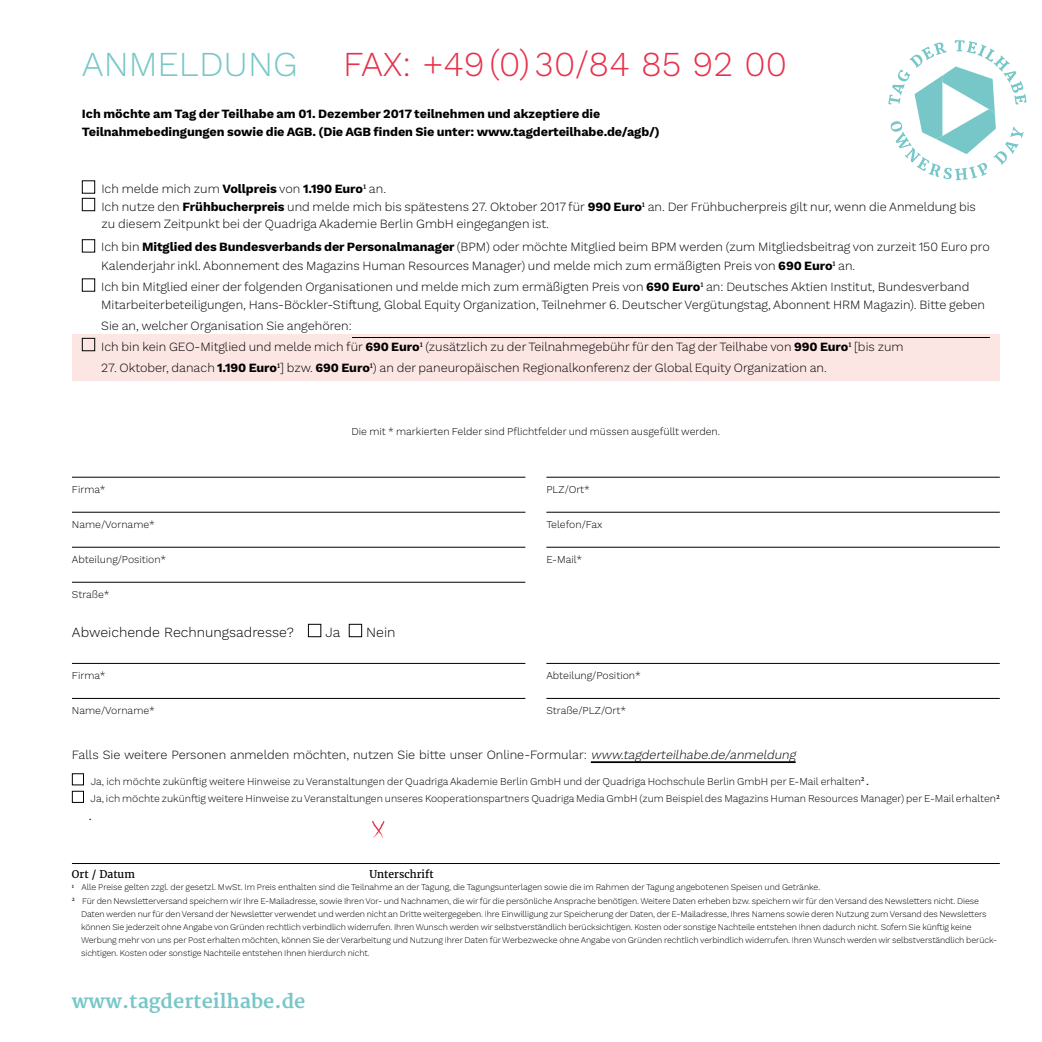
<style>
.page{position:relative;width:1042px;height:1042px;background:#fff}
.page>*{position:absolute;margin:0;border:0;box-sizing:border-box;transform-origin:0 0}
.t1{font:300 35px "Work Sans";color:#e7314b}
.t2{font:300 35px "Work Sans";color:#77c7c8}
.t3{font:700 19.25px "Merriweather";color:#77c7c8}
.t4{font:300 14px "Work Sans";color:#000}
.t5{font:300 12.6px/17.5px "Work Sans";color:#000}
.t6{font:700 12.6px/17.5px "Work Sans";letter-spacing:-.005em;color:#000}
.t7{font:300 10.5px/17.5px "Work Sans";color:#000}
.t8{font:10.5px "Merriweather";color:#000}
.t9{font:italic 10.5px "Merriweather";color:#000}
.t10{font:300 8.75px "Work Sans";letter-spacing:-.01em;color:#000}
.s1{font-weight:700}
.s2{font-style:italic}
.s3{font-family:"Merriweather";font-weight:400;font-style:italic}
</style>
<div class="page">
<div style="left:72px;top:334px;width:928px;height:46px;background:#fce6e3"></div>
<hr style="left:352px;top:337px;width:638px;height:1px;background:#000">
<div style="left:82px;top:180px;width:13px;height:14px;border:1px solid #000"></div>
<div style="left:82px;top:198px;width:13px;height:13px;border:1px solid #000"></div>
<div style="left:82px;top:239px;width:13px;height:13px;border:1px solid #000"></div>
<div style="left:82px;top:278px;width:13px;height:14px;border:1px solid #000"></div>
<div style="left:82px;top:338px;width:13px;height:13px;border:1px solid #000"></div>
<hr style="left:72px;top:477px;width:453px;height:1px;background:#000">
<hr style="left:72px;top:512px;width:453px;height:1px;background:#000">
<hr style="left:72px;top:547px;width:453px;height:1px;background:#000">
<hr style="left:72px;top:582px;width:453px;height:1px;background:#000">
<hr style="left:546px;top:477px;width:454px;height:1px;background:#000">
<hr style="left:546px;top:512px;width:454px;height:1px;background:#000">
<hr style="left:546px;top:547px;width:454px;height:1px;background:#000">
<hr style="left:72px;top:663px;width:453px;height:1px;background:#000">
<hr style="left:72px;top:698px;width:453px;height:1px;background:#000">
<div style="left:308px;top:624px;width:13px;height:13px;border:1px solid #000"></div>
<div style="left:349px;top:624px;width:13px;height:13px;border:1px solid #000"></div>
<hr style="left:546px;top:663px;width:454px;height:1px;background:#000">
<hr style="left:546px;top:698px;width:454px;height:1px;background:#000">
<hr style="left:591px;top:761px;width:204px;height:2px;background:#000">
<hr style="left:72px;top:863px;width:928px;height:1px;background:#000">
<div style="left:72px;top:773px;width:12px;height:12px;border:1px solid #000"></div>
<div style="left:72px;top:791px;width:12px;height:12px;border:1px solid #000"></div>
<svg style="left:372px;top:821px;width:12px;height:18px"></svg>
<svg style="left:888px;top:40px;width:138px;height:140px"></svg>
<h1 class="t2" style="left:82px;top:44px;width:217px">ANMELDUNG</h1>
<h1 class="t1" style="left:343px;top:44px;width:445px">FAX: +49(0)30/84 85 92 00</h1>
<p class="t6" style="left:82px;top:106px;width:579px">Ich möchte am Tag der Teilhabe am 01. Dezember 2017 teilnehmen und akzeptiere die<br>Teilnahmebedingungen sowie die AGB. (Die AGB finden Sie unter: www.tagderteilhabe.de/agb/)</p>
<p class="t5" style="left:101px;top:181px;width:876px">Ich melde mich zum <span class="s1">Vollpreis</span> von <span class="s1">1.190 Euro</span><sup>1</sup> an.<br>Ich nutze den <span class="s1">Frühbucherpreis</span> und melde mich bis spätestens 27. Oktober 2017 für <span class="s1">990 Euro</span><sup>1</sup> an. Der Frühbucherpreis gilt nur, wenn die Anmeldung bis zu diesem Zeitpunkt bei der Quadriga Akademie Berlin GmbH eingegangen ist.</p>
<p class="t5" style="left:101px;top:238px;width:890px;line-height:19.2px">Ich bin <span class="s1">Mitglied des Bundesverbands der Personalmanager</span> (BPM) oder möchte Mitglied beim BPM werden (zum Mitgliedsbeitrag von zurzeit 150 Euro pro<br>Kalenderjahr inkl. Abonnement des Magazins Human Resources Manager) und melde mich zum ermäßigten Preis von <span class="s1">690 Euro</span><sup>1</sup> an.</p>
<p class="t5" style="left:101px;top:279px;width:885px">Ich bin Mitglied einer der folgenden Organisationen und melde mich zum ermäßigten Preis von <span class="s1">690 Euro</span><sup>1</sup> an: Deutsches Aktien Institut, Bundesverband<br>Mitarbeiterbeteiligungen, Hans-Böckler-Stiftung, Global Equity Organization, Teilnehmer 6. Deutscher Vergütungstag, Abonnent HRM Magazin). Bitte geben</p>
<p class="t5" style="left:101px;top:315px;width:804px;line-height:21px">Sie an, welcher Organisation Sie angehören:<br>Ich bin kein GEO-Mitglied und melde mich für <span class="s1">690 Euro</span><sup>1</sup> (zusätzlich zu der Teilnahmegebühr für den Tag der Teilhabe von <span class="s1">990 Euro</span><sup>1</sup> [bis zum</p>
<p class="t5" style="left:101px;top:359px;width:727px">27. Oktober, danach <span class="s1">1.190 Euro</span><sup>1</sup>] bzw. <span class="s1">690 Euro</span><sup>1</sup>) an der paneuropäischen Regionalkonferenz der Global Equity Organization an.</p>
<p class="t7" style="left:72px;top:481px;width:35px">Firma*</p>
<p class="t7" style="left:72px;top:516px;width:84px">Name/Vorname*</p>
<p class="t7" style="left:72px;top:551px;width:96px">Abteilung/Position*</p>
<p class="t7" style="left:72px;top:586px;width:39px">Straße*</p>
<p class="t7" style="left:351px;top:423px;width:370px">Die mit * markierten Felder sind Pflichtfelder und müssen ausgefüllt werden.</p>
<p class="t7" style="left:546px;top:481px;width:45px">PLZ/Ort*</p>
<p class="t7" style="left:546px;top:516px;width:58px">Telefon/Fax</p>
<p class="t7" style="left:546px;top:551px;width:37px">E-Mail*</p>
<p class="t4" style="left:72px;top:624px;width:223px">Abweichende Rechnungsadresse?</p>
<p class="t4" style="left:325px;top:624px;width:16px">Ja</p>
<p class="t4" style="left:366px;top:624px;width:31px">Nein</p>
<p class="t7" style="left:72px;top:667px;width:35px">Firma*</p>
<p class="t7" style="left:72px;top:702px;width:84px">Name/Vorname*</p>
<p class="t7" style="left:546px;top:667px;width:96px">Abteilung/Position*</p>
<p class="t7" style="left:546px;top:702px;width:81px">Straße/PLZ/Ort*</p>
<p class="t5" style="left:72px;top:746px;width:728px">Falls Sie weitere Personen anmelden möchten, nutzen Sie bitte unser Online-Formular: <span class="s2">www.tagderteilhabe.de/anmeldung</span></p>
<p class="t7" style="left:91px;top:773px;width:910px">Ja, ich möchte zukünftig weitere Hinweise zu Veranstaltungen der Quadriga Akademie Berlin GmbH und der Quadriga Hochschule Berlin GmbH per E-Mail erhalten<sup>2</sup> <span class="s3">.<br></span>Ja, ich möchte zukünftig weitere Hinweise zu Veranstaltungen unseres Kooperationspartners Quadriga Media GmbH (zum Beispiel des Magazins Human Resources Manager) per E-Mail erhalten<sup>2</sup></p>
<p class="t9" style="left:89px;top:809px;width:4px">.</p>
<p class="t8" style="left:72px;top:867px;width:64px">Ort / Datum</p>
<p class="t8" style="left:369px;top:867px;width:66px">Unterschrift</p>
<p class="t10" style="left:72px;top:882px;width:750px"><sup>1</sup> Alle Preise gelten zzgl. der gesetzl. MwSt. Im Preis enthalten sind die Teilnahme an der Tagung, die Tagungsunterlagen sowie die im Rahmen der Tagung angebotenen Speisen und Getränke.</p>
<p class="t10" style="left:72px;top:895px;width:908px"><sup>2</sup> Für den Newsletterversand speichern wir Ihre E-Mailadresse, sowie Ihren Vor- und Nachnamen, die wir für die persönliche Ansprache benötigen. Weitere Daten erheben bzw. speichern wir für den Versand des Newsletters nicht. Diese</p>
<p class="t10" style="left:81px;top:908px;width:907px">Daten werden nur für den Versand der Newsletter verwendet und werden nicht an Dritte weitergegeben. Ihre Einwilligung zur Speicherung der Daten, der E-Mailadresse, Ihres Namens sowie deren Nutzung zum Versand des Newsletters</p>
<p class="t10" style="left:81px;top:921px;width:892px">können Sie jederzeit ohne Angabe von Gründen rechtlich verbindlich widerrufen. Ihren Wunsch werden wir selbstverständlich berücksichtigen. Kosten oder sonstige Nachteile entstehen Ihnen dadurch nicht. Sofern Sie künftig keine</p>
<p class="t10" style="left:81px;top:935px;width:917px">Werbung mehr von uns per Post erhalten möchten, können Sie der Verarbeitung und Nutzung Ihrer Daten für Werbezwecke ohne Angabe von Gründen rechtlich verbindlich widerrufen. Ihren Wunsch werden wir selbstverständlich berück-</p>
<p class="t10" style="left:81px;top:948px;width:290px">sichtigen. Kosten oder sonstige Nachteile entstehen Ihnen hierdurch nicht.</p>
<h2 class="t3" style="left:72px;top:990px;width:235px">www.tagderteilhabe.de</h2>
</div>
